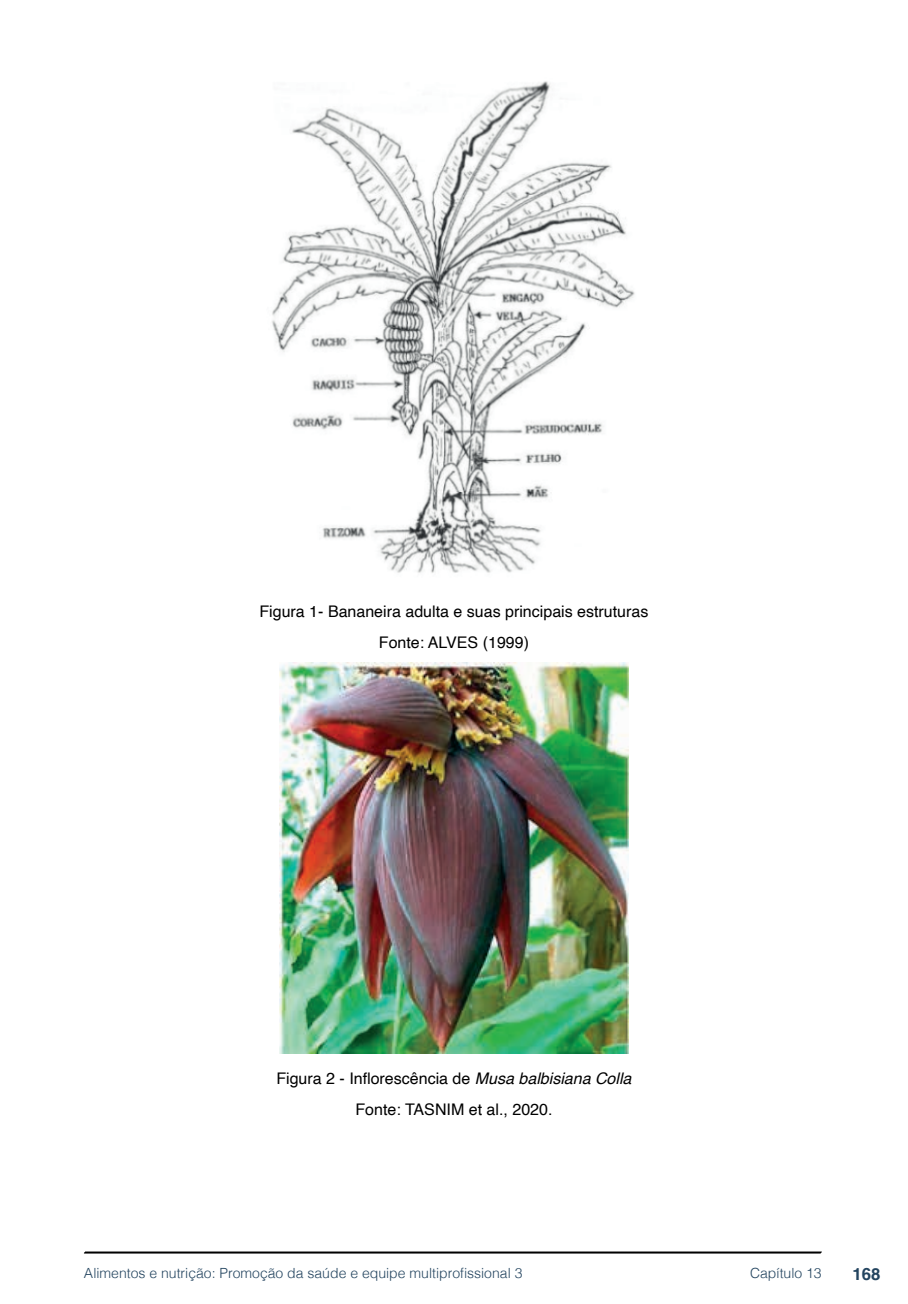
<style>
.page{position:relative;width:908px;height:1304px;background:#fff}
.page>*{position:absolute;margin:0;border:0;box-sizing:border-box;transform-origin:0 0}
.t1{font:700 16.8px "Helvetica";color:#23445f}
.t2{font:16px/30.6px "Helvetica";color:#000;text-align:center}
.t3{font:300 14px "Helvetica";color:#23445f}
.s1{font-style:italic}
</style>
<div class="page">
<svg style="left:84px;top:1251px;width:737px;height:3px;background:#515151"></svg>
<img style="left:272px;top:81px;width:363px;height:492px">
<img style="left:280px;top:662px;width:348px;height:392px">
<p class="t2" style="left:259px;top:597px;width:390px">Figura 1- Bananeira adulta e suas principais estruturas<br>Fonte: ALVES (1999)</p>
<p class="t2" style="left:276px;top:1064px;width:356px">Figura 2 - Inflorescência de <span class="s1">Musa balbisiana Colla<br></span>Fonte: TASNIM et al., 2020.</p>
<p class="t3" style="left:84px;top:1261px;width:440px">Alimentos e nutrição: Promoção da saúde e equipe multiprofissional 3</p>
<p class="t3" style="left:749px;top:1261px;width:73px">Capítulo 13</p>
<p class="t1" style="left:851px;top:1264px;width:30px">168</p>
</div>
